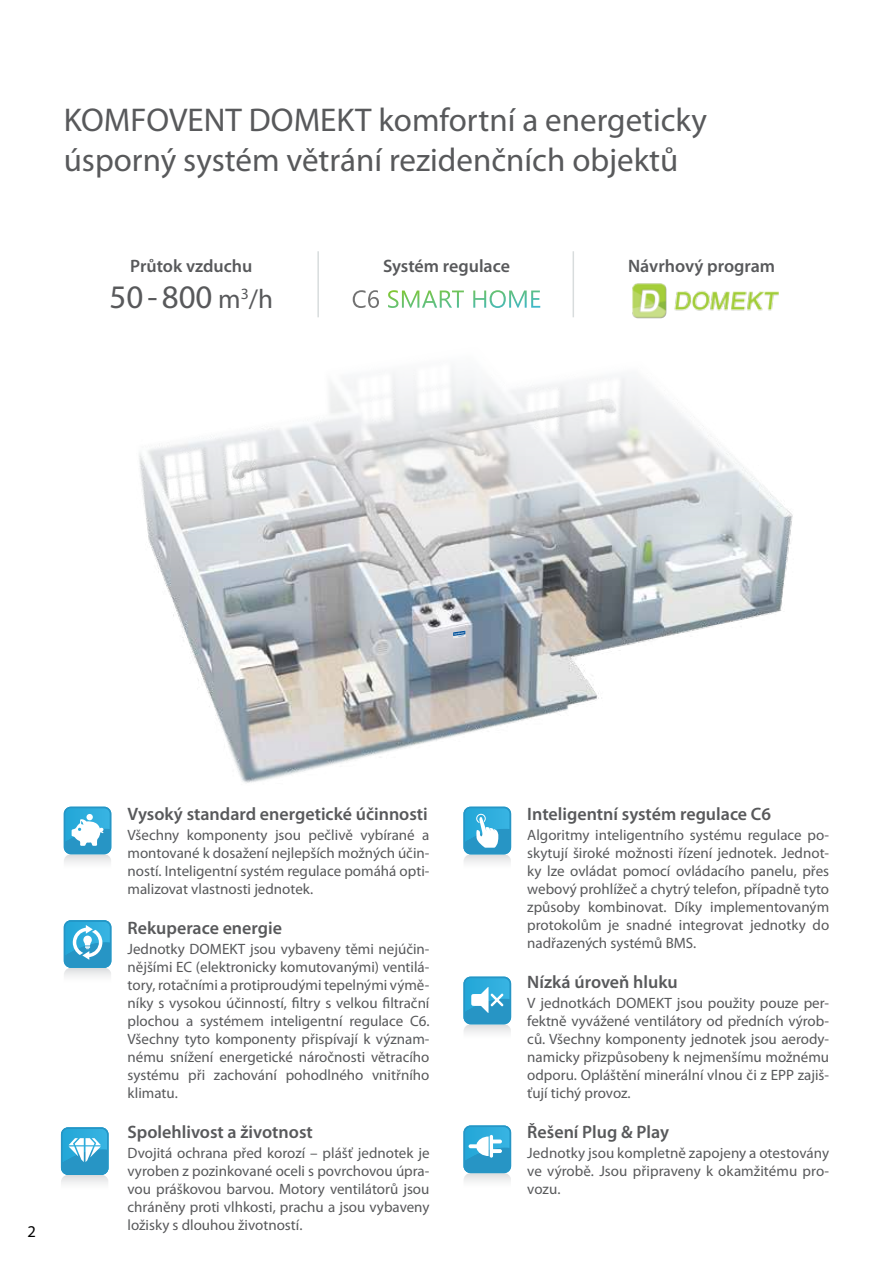
<style>
.page{position:relative;width:893px;height:1263px;background:#fff}
.page>*{position:absolute;margin:0;border:0;box-sizing:border-box;transform-origin:0 0}
.t1{font:33px/39.6px "Myriad Pro";color:#58595b}
.t2{font:600 18px "Myriad Pro";color:#58595b}
.t3{font:16.5px "Myriad Pro";color:#000}
.t4{font:15px/18px "Myriad Pro";color:#58595b;text-align:justify}
.s1{font-size:27px}
</style>
<div class="page">
<img style="left:139px;top:310px;width:654px;height:473px">
<svg style="left:453px;top:630px;width:13px;height:8px"></svg>
<svg style="left:353px;top:290px;width:26px;height:18px"></svg>
<svg style="left:388px;top:290px;width:76px;height:18px"></svg>
<svg style="left:473px;top:290px;width:67px;height:18px"></svg>
<img style="left:630px;top:283px;width:148px;height:36px">
<hr style="left:317px;top:251px;width:2px;height:66px;background:#d8dcdd">
<hr style="left:573px;top:251px;width:1px;height:66px;background:#d8dcdd">
<svg style="left:64px;top:807px;width:47px;height:56px"></svg>
<svg style="left:61px;top:1127px;width:48px;height:57px;background:#66b8da"></svg>
<svg style="left:463px;top:977px;width:48px;height:56px"></svg>
<svg style="left:64px;top:920px;width:47px;height:57px"></svg>
<svg style="left:463px;top:807px;width:48px;height:56px"></svg>
<svg style="left:463px;top:1125px;width:48px;height:57px"></svg>
<h1 class="t1" style="left:64px;top:100px;width:645px">KOMFOVENT DOMEKT komfortní a energeticky úsporný systém větrání rezidenčních objektů</h1>
<p class="t2" style="left:130px;top:254px;width:124px">Průtok vzduchu</p>
<p class="t2" style="left:383px;top:254px;width:128px">Systém regulace</p>
<p class="t2" style="left:628px;top:254px;width:148px">Návrhový program</p>
<h1 class="t1" style="left:110px;top:276px;width:165px">50 - 800 <span class="s1">m</span><sup>3</sup><span class="s1">/h</span></h1>
<p class="t3" style="left:28px;top:1221px;width:10px">2</p>
<p class="t2" style="left:128px;top:803px;width:302px">Vysoký standard energetické účinnosti</p>
<p class="t4" style="left:128px;top:826px;width:303px">Všechny komponenty jsou pečlivě vybírané a montované k dosažení nejlepších možných účin&shy;ností. Inteligentní systém regulace pomáhá opti&shy;malizovat vlastnosti jednotek.</p>
<p class="t2" style="left:128px;top:916px;width:156px">Rekuperace energie</p>
<p class="t4" style="left:128px;top:940px;width:303px">Jednotky DOMEKT jsou vybaveny těmi nejúčin&shy;nějšími EC (elektronicky komutovanými) ventilá&shy;tory, rotačními a protiproudými tepelnými výmě&shy;níky s vysokou účinností, filtry s velkou filtrační plochou a systémem inteligentní regulace C6.<br>Všechny tyto komponenty přispívají k význam&shy;nému snížení energetické náročnosti větracího systému při zachování pohodlného vnitřního klimatu.</p>
<p class="t2" style="left:128px;top:1120px;width:187px">Spolehlivost a životnost</p>
<p class="t4" style="left:128px;top:1143px;width:303px">Dvojitá ochrana před korozí – plášť jednotek je vyroben z pozinkované oceli s povrchovou úpra&shy;vou práškovou barvou. Motory ventilátorů jsou chráněny proti vlhkosti, prachu a jsou vybaveny ložisky s dlouhou životností.</p>
<p class="t2" style="left:527px;top:803px;width:245px">Inteligentní systém regulace C6</p>
<p class="t4" style="left:527px;top:826px;width:303px">Algoritmy inteligentního systému regulace po&shy;skytují široké možnosti řízení jednotek. Jednot&shy;ky lze ovládat pomocí ovládacího panelu, přes webový prohlížeč a chytrý telefon, případně tyto způsoby kombinovat. Díky implementovaným protokolům je snadné integrovat jednotky do nadřazených systémů BMS.</p>
<p class="t2" style="left:527px;top:970px;width:152px">Nízká úroveň hluku</p>
<p class="t4" style="left:527px;top:994px;width:303px">V jednotkách DOMEKT jsou použity pouze per&shy;fektně vyvážené ventilátory od předních výrob&shy;ců. Všechny komponenty jednotek jsou aerody&shy;namicky přizpůsobeny k nejmenšímu možnému odporu. Opláštění minerální vlnou či z EPP zajiš&shy;ťují tichý provoz.</p>
<p class="t2" style="left:527px;top:1120px;width:143px">Řešení Plug &amp; Play</p>
<p class="t4" style="left:527px;top:1143px;width:303px">Jednotky jsou kompletně zapojeny a otestovány ve výrobě. Jsou připraveny k okamžitému pro&shy;vozu.</p>
</div>
